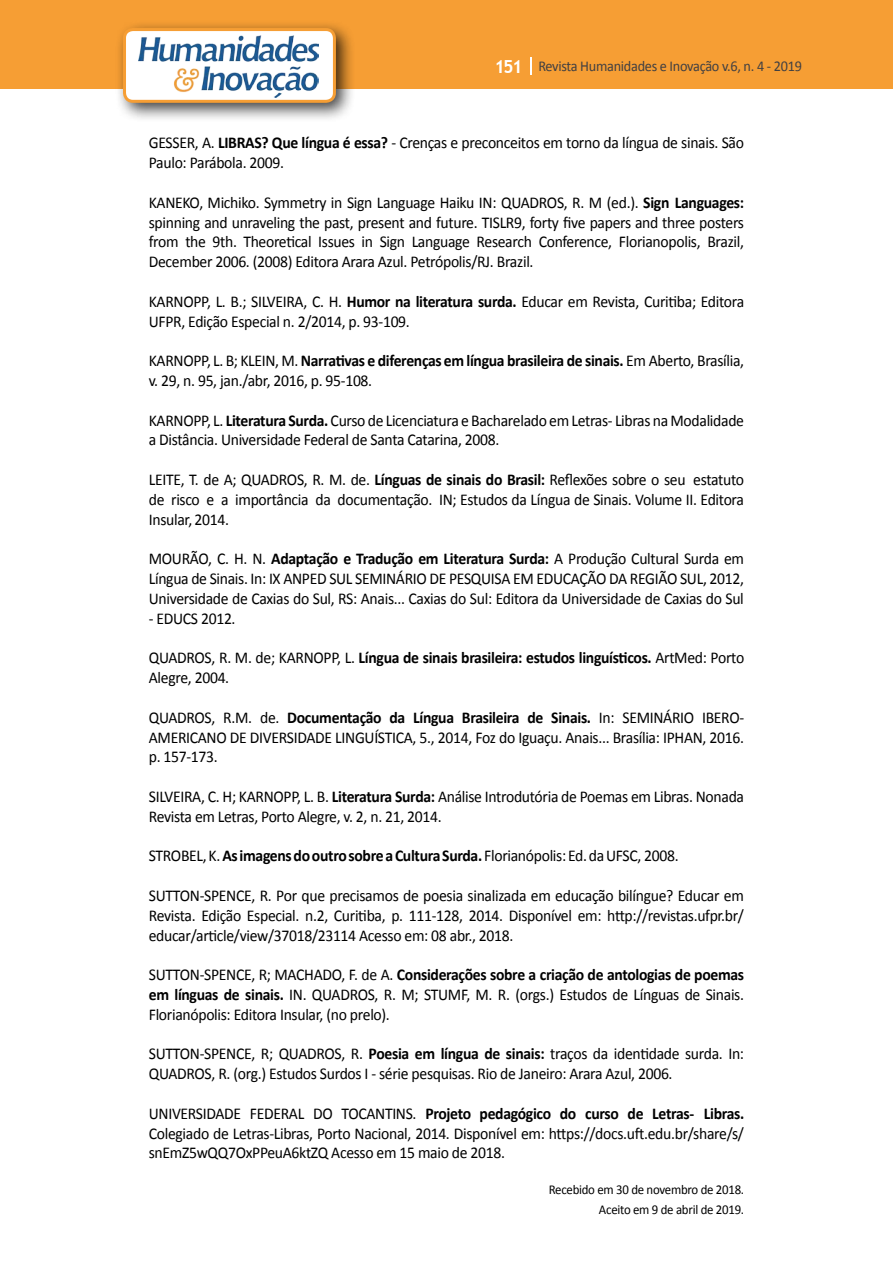
<style>
.page{position:relative;width:893px;height:1263px;background:#fff}
.page>*{position:absolute;margin:0;border:0;box-sizing:border-box;transform-origin:0 0}
.t1{font:16.5px/19.8px "Calibri";letter-spacing:-.02em;color:#000;scale:.95 1}
.t2{font:15px "Calibri";letter-spacing:-.02em;color:#414042;scale:.95 1}
.t3{font:13.5px/19.8px "Calibri";letter-spacing:-.02em;color:#000;text-align:right;scale:.95 1}
.s1{font-family:"Trebuchet MS";font-weight:700;font-size:18px;color:#fff}
.s2{font-weight:700}
</style>
<div class="page">
<div style="left:0;top:0;width:893px;height:88px;background:#f69e34"></div>
<svg style="left:530px;top:57px;width:2px;height:18px"></svg>
<div style="left:115px;top:20px;width:241px;height:103px;background:#000;opacity:.75"></div>
<div style="left:125px;top:30px;width:209px;height:71px;background:#fff;border-radius:9px"></div>
<img style="left:138px;top:35px;width:181px;height:62px">
<div style="left:123px;top:28px;width:213px;height:75px;border:3px solid #f69e34;border-radius:9px"></div>
<p class="t2" style="left:495px;top:57px;width:325px"><span class="s1">151</span> Revista Humanidades e Inovação v.6, n. 4 - 2019</p>
<p class="t1" style="left:149px;top:133px;width:628px">GESSER, A. <span class="s2">LIBRAS? Que língua é essa?</span> - Crenças e preconceitos em torno da língua de sinais. São<br>Paulo: Parábola. 2009.</p>
<p class="t1" style="left:149px;top:193px;width:628px;text-align:justify">KANEKO, Michiko. Symmetry in Sign Language Haiku IN: QUADROS, R. M (ed.). <span class="s2">Sign Languages: </span>spinning and unraveling the past, present and future. TISLR9, forty five papers and three posters from the 9th. Theoretical Issues in Sign Language Research Conference, Florianopolis, Brazil, December 2006. (2008) Editora Arara Azul. Petrópolis/RJ. Brazil.</p>
<p class="t1" style="left:149px;top:292px;width:628px">KARNOPP, L. B.; SILVEIRA, C. H. <span class="s2">Humor na literatura surda.</span> Educar em Revista, Curitiba; Editora<br>UFPR, Edição Especial n. 2/2014, p. 93-109.</p>
<p class="t1" style="left:149px;top:351px;width:628px">KARNOPP, L. B; KLEIN, M. <span class="s2">Narrativas e diferenças em língua brasileira de sinais.</span> Em Aberto, Brasília, v. 29, n. 95, jan./abr, 2016, p. 95-108.</p>
<p class="t1" style="left:149px;top:410px;width:628px">KARNOPP, L. <span class="s2">Literatura Surda.</span> Curso de Licenciatura e Bacharelado em Letras- Libras na Modalidade a Distância. Universidade Federal de Santa Catarina, 2008.</p>
<p class="t1" style="left:149px;top:470px;width:628px;text-align:justify">LEITE, T. de A; QUADROS, R. M. de. <span class="s2">Línguas de sinais do Brasil:</span> Reflexões sobre o seu estatuto de risco e a importância da documentação. IN; Estudos da Língua de Sinais. Volume II. Editora Insular, 2014.</p>
<p class="t1" style="left:149px;top:549px;width:628px;text-align:justify">MOURÃO, C. H. N. <span class="s2">Adaptação e Tradução em Literatura Surda:</span> A Produção Cultural Surda em Língua de Sinais. In: IX ANPED SUL SEMINÁRIO DE PESQUISA EM EDUCAÇÃO DA REGIÃO SUL, 2012, Universidade de Caxias do Sul, RS: Anais... Caxias do Sul: Editora da Universidade de Caxias do Sul</p>
<p class="t1" style="left:149px;top:608px;width:93px">- EDUCS 2012.</p>
<p class="t1" style="left:149px;top:648px;width:628px">QUADROS, R. M. de; KARNOPP, L. <span class="s2">Língua de sinais brasileira: estudos linguísticos.</span> ArtMed: Porto<br>Alegre, 2004.</p>
<p class="t1" style="left:149px;top:707px;width:628px;text-align:justify">QUADROS, R.M. de. <span class="s2">Documentação da Língua Brasileira de Sinais.</span> In: SEMINÁRIO IBERO-AMERICANO DE DIVERSIDADE LINGUÍSTICA, 5., 2014, Foz do Iguaçu. Anais... Brasília: IPHAN, 2016. p. 157-173.</p>
<p class="t1" style="left:149px;top:787px;width:628px">SILVEIRA, C. H; KARNOPP, L. B. <span class="s2">Literatura Surda:</span> Análise Introdutória de Poemas em Libras. Nonada<br>Revista em Letras, Porto Alegre, v. 2, n. 21, 2014.</p>
<p class="t1" style="left:149px;top:846px;width:559px">STROBEL, K. <span class="s2">As imagens do outro sobre a Cultura Surda.</span> Florianópolis: Ed. da UFSC, 2008.</p>
<p class="t1" style="left:149px;top:886px;width:628px;text-align:justify">SUTTON-SPENCE, R. Por que precisamos de poesia sinalizada em educação bilíngue? Educar em Revista. Edição Especial. n.2, Curitiba, p. 111-128, 2014. Disponível em: http://revistas.ufpr.br/ educar/article/view/37018/23114 Acesso em: 08 abr., 2018.</p>
<p class="t1" style="left:149px;top:965px;width:628px;text-align:justify">SUTTON-SPENCE, R; MACHADO, F. de A. <span class="s2">Considerações sobre a criação de antologias de poemas em línguas de sinais.</span> IN. QUADROS, R. M; STUMF, M. R. (orgs.) Estudos de Línguas de Sinais.<br>Florianópolis: Editora Insular, (no prelo).</p>
<p class="t1" style="left:149px;top:1044px;width:628px">SUTTON-SPENCE, R; QUADROS, R. <span class="s2">Poesia em língua de sinais:</span> traços da identidade surda. In:<br>QUADROS, R. (org.) Estudos Surdos I - série pesquisas. Rio de Janeiro: Arara Azul, 2006.</p>
<p class="t1" style="left:149px;top:1103px;width:628px;text-align:justify">UNIVERSIDADE FEDERAL DO TOCANTINS. <span class="s2">Projeto pedagógico do curso de Letras- Libras.<br></span>Colegiado de Letras-Libras, Porto Nacional, 2014. Disponível em: https://docs.uft.edu.br/share/s/ snEmZ5wQQ7OxPPeuA6ktZQ Acesso em 15 maio de 2018.</p>
<p class="t3" style="left:549px;top:1180px;width:207px">Recebido em 30 de novembro de 2018.<br>Aceito em 9 de abril de 2019.</p>
</div>
